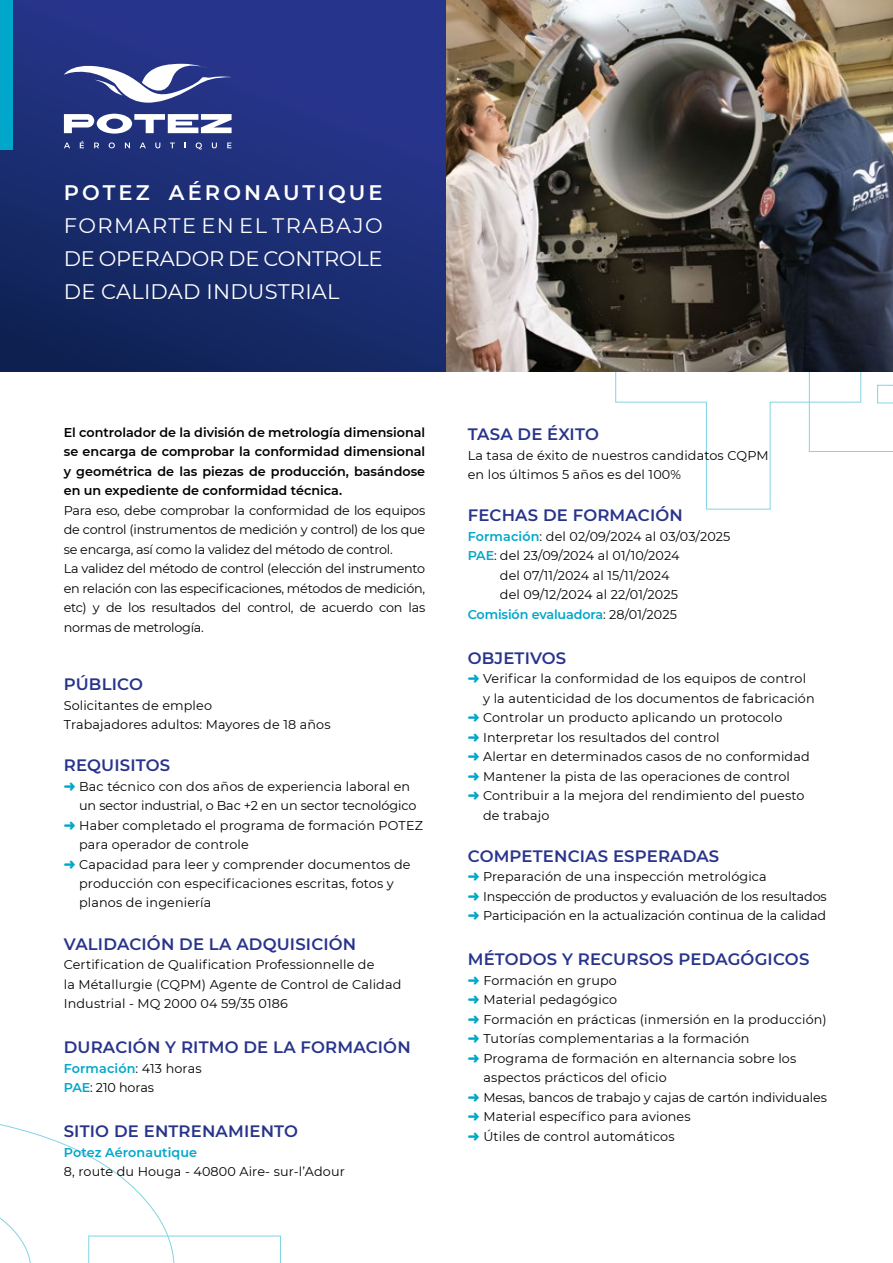
<style>
.page{position:relative;width:893px;height:1263px;background:#fff}
.page>*{position:absolute;margin:0;border:0;box-sizing:border-box;transform-origin:0 0}
.t1{font:21px/33px "Montserrat";letter-spacing:.01em;color:#fff;text-align:justify}
.t2{font:600 21px "Montserrat";letter-spacing:.15em;color:#fff}
.t3{font:600 16.5px "Montserrat";letter-spacing:.01em;color:#28348b}
.t4{font:12.75px/19.5px "Montserrat";letter-spacing:.01em;color:#000}
.t5{font:12.75px/19.5px "Montserrat";letter-spacing:-.02em;color:#000}
.t6{font:12.75px/19.5px "Montserrat";letter-spacing:-.01em;color:#000}
.t7{font:600 12.75px/19.5px "Montserrat";color:#000;text-align:justify}
.t8{font:600 12.75px "Montserrat";letter-spacing:-.01em;color:#00a7ca}
.t9{font:600 12.75px "Montserrat";letter-spacing:.01em;color:#00a7ca}
.s1{color:#00a7ca}
.s2{font-weight:600;color:#00a7ca}
.s3{font-weight:400;color:#000}
</style>
<div class="page">
<svg style="left:0;top:1124px;width:281px;height:139px"></svg>
<svg style="left:615px;top:371px;width:278px;height:139px"></svg>
<div style="left:0;top:0;width:893px;height:371px;background:linear-gradient(to bottom,#2a3792,#12265d)"></div>
<img style="left:446px;top:0;width:447px;height:371px">
<svg style="left:64px;top:59px;width:168px;height:75px"></svg>
<svg style="left:64px;top:143px;width:6px;height:5px"></svg>
<svg style="left:80px;top:141px;width:4px;height:7px"></svg>
<svg style="left:94px;top:143px;width:5px;height:5px"></svg>
<svg style="left:109px;top:142px;width:6px;height:6px"></svg>
<svg style="left:125px;top:143px;width:5px;height:5px"></svg>
<svg style="left:140px;top:143px;width:6px;height:5px"></svg>
<svg style="left:155px;top:143px;width:5px;height:5px"></svg>
<svg style="left:170px;top:143px;width:5px;height:5px"></svg>
<svg style="left:196px;top:142px;width:6px;height:8px"></svg>
<svg style="left:212px;top:143px;width:5px;height:5px"></svg>
<svg style="left:227px;top:143px;width:5px;height:5px"></svg>
<div style="left:0;top:0;width:13px;height:150px;background:#00a7ca"></div>
<h1 class="t2" style="left:64px;top:178px;width:320px">POTEZ AÉRONAUTIQUE</h1>
<h1 class="t1" style="left:64px;top:208px;width:320px">FORMARTE EN EL TRABAJO DE OPERADOR DE CONTROLE DE CALIDAD INDUSTRIAL</h1>
<p class="t7" style="left:64px;top:422px;width:363px">El controlador de la división de metrología dimensional se encarga de comprobar la conformidad dimensional y geométrica de las piezas de producción, basándose en un expediente de conformidad técnica.</p>
<p class="t5" style="left:64px;top:500px;width:363px">Para eso, debe comprobar la conformidad de los equipos de control (instrumentos de medición y control) de los que se encarga, así como la validez del método de control.<br>La validez del método de control (elección del instrumento en relación con las especificaciones, métodos de medición, etc) y de los resultados del control, de acuerdo con las normas de metrología.</p>
<p class="t3" style="left:64px;top:672px;width:81px">PÚBLICO</p>
<p class="t4" style="left:64px;top:695px;width:268px">Solicitantes de empleo<br>Trabajadores adultos: Mayores de 18 años</p>
<p class="t3" style="left:64px;top:753px;width:108px">REQUISITOS</p>
<p class="t4" style="left:64px;top:776px;width:348px"><span class="s1">➜</span> Bac técnico con dos años de experiencia laboral en</p>
<p class="t6" style="left:79px;top:795px;width:339px">un sector industrial, o Bac +2 en un sector tecnológico</p>
<p class="t4" style="left:64px;top:815px;width:361px"><span class="s1">➜</span> Haber completado el programa de formación POTEZ</p>
<p class="t4" style="left:79px;top:834px;width:171px">para operador de controle</p>
<p class="t4" style="left:64px;top:854px;width:348px"><span class="s1">➜</span> Capacidad para leer y comprender documentos de</p>
<p class="t4" style="left:79px;top:873px;width:316px">producción con especificaciones escritas, fotos y</p>
<p class="t4" style="left:79px;top:893px;width:134px">planos de ingeniería</p>
<p class="t3" style="left:64px;top:932px;width:294px">VALIDACIÓN DE LA ADQUISICIÓN</p>
<p class="t4" style="left:64px;top:954px;width:339px">Certification de Qualification Professionnelle de<br>la Métallurgie (CQPM) Agente de Control de Calidad<br>Industrial - MQ 2000 04 59/35 0186</p>
<p class="t3" style="left:64px;top:1035px;width:348px">DURACIÓN Y RITMO DE LA FORMACIÓN</p>
<p class="t6" style="left:64px;top:1058px;width:139px"><span class="s2">Formación</span>: 413 horas<br><span class="s2">PAE</span>: 210 horas</p>
<p class="t3" style="left:64px;top:1119px;width:236px">SITIO DE ENTRENAMIENTO</p>
<p class="t9" style="left:64px;top:1143px;width:135px">Potez Aéronautique</p>
<p class="t4" style="left:64px;top:1161px;width:283px">8, route du Houga - 40800 Aire- sur-l’Adour</p>
<p class="t3" style="left:468px;top:423px;width:133px">TASA DE ÉXITO</p>
<p class="t4" style="left:468px;top:445px;width:302px">La tasa de éxito de nuestros candidatos CQPM en los últimos 5 años es del 100%</p>
<p class="t3" style="left:468px;top:504px;width:217px">FECHAS DE FORMACIÓN</p>
<p class="t4" style="left:468px;top:526px;width:264px"><span class="s2">Formación</span>: del 02/09/2024 al 03/03/2025</p>
<p class="t4" style="left:468px;top:545px;width:213px"><span class="s2">PAE</span>: del 23/09/2024 al 01/10/2024</p>
<p class="t4" style="left:500px;top:565px;width:171px">del 07/11/2024 al 15/11/2024</p>
<p class="t4" style="left:500px;top:584px;width:180px">del 09/12/2024 al 22/01/2025</p>
<p class="t8" style="left:468px;top:605px;width:211px">Comisión evaluadora<span class="s3">: 28/01/2025</span></p>
<p class="t3" style="left:468px;top:646px;width:100px">OBJETIVOS</p>
<p class="t4" style="left:468px;top:668px;width:340px"><span class="s1">➜</span> Verificar la conformidad de los equipos de control</p>
<p class="t4" style="left:483px;top:688px;width:333px">y la autenticidad de los documentos de fabricación</p>
<p class="t4" style="left:468px;top:707px;width:316px"><span class="s1">➜</span> Controlar un producto aplicando un protocolo</p>
<p class="t4" style="left:468px;top:727px;width:253px"><span class="s1">➜</span> Interpretar los resultados del control</p>
<p class="t4" style="left:468px;top:746px;width:343px"><span class="s1">➜</span> Alertar en determinados casos de no conformidad</p>
<p class="t4" style="left:468px;top:766px;width:324px"><span class="s1">➜</span> Mantener la pista de las operaciones de control</p>
<p class="t4" style="left:468px;top:785px;width:338px"><span class="s1">➜</span> Contribuir a la mejora del rendimiento del puesto</p>
<p class="t4" style="left:483px;top:805px;width:68px">de trabajo</p>
<p class="t3" style="left:468px;top:844px;width:253px">COMPETENCIAS ESPERADAS</p>
<p class="t6" style="left:468px;top:866px;width:361px"><span class="s1">➜</span> Preparación de una inspección metrológica<br><span class="s1">➜</span> Inspección de productos y evaluación de los resultados <span class="s1">➜</span> Participación en la actualización continua de la calidad</p>
<p class="t3" style="left:468px;top:948px;width:343px">MÉTODOS Y RECURSOS PEDAGÓGICOS</p>
<p class="t4" style="left:468px;top:970px;width:151px"><span class="s1">➜</span> Formación en grupo</p>
<p class="t4" style="left:468px;top:989px;width:151px"><span class="s1">➜</span> Material pedagógico</p>
<p class="t4" style="left:468px;top:1009px;width:360px"><span class="s1">➜</span> Formación en prácticas (inmersión en la producción)</p>
<p class="t4" style="left:468px;top:1028px;width:283px"><span class="s1">➜</span> Tutorías complementarias a la formación</p>
<p class="t4" style="left:468px;top:1048px;width:330px"><span class="s1">➜</span> Programa de formación en alternancia sobre los</p>
<p class="t4" style="left:483px;top:1067px;width:185px">aspectos prácticos del oficio</p>
<p class="t6" style="left:468px;top:1087px;width:361px"><span class="s1">➜</span> Mesas, bancos de trabajo y cajas de cartón individuales</p>
<p class="t4" style="left:468px;top:1106px;width:224px"><span class="s1">➜</span> Material específico para aviones</p>
<p class="t4" style="left:468px;top:1126px;width:208px"><span class="s1">➜</span> Útiles de control automáticos</p>
</div>
